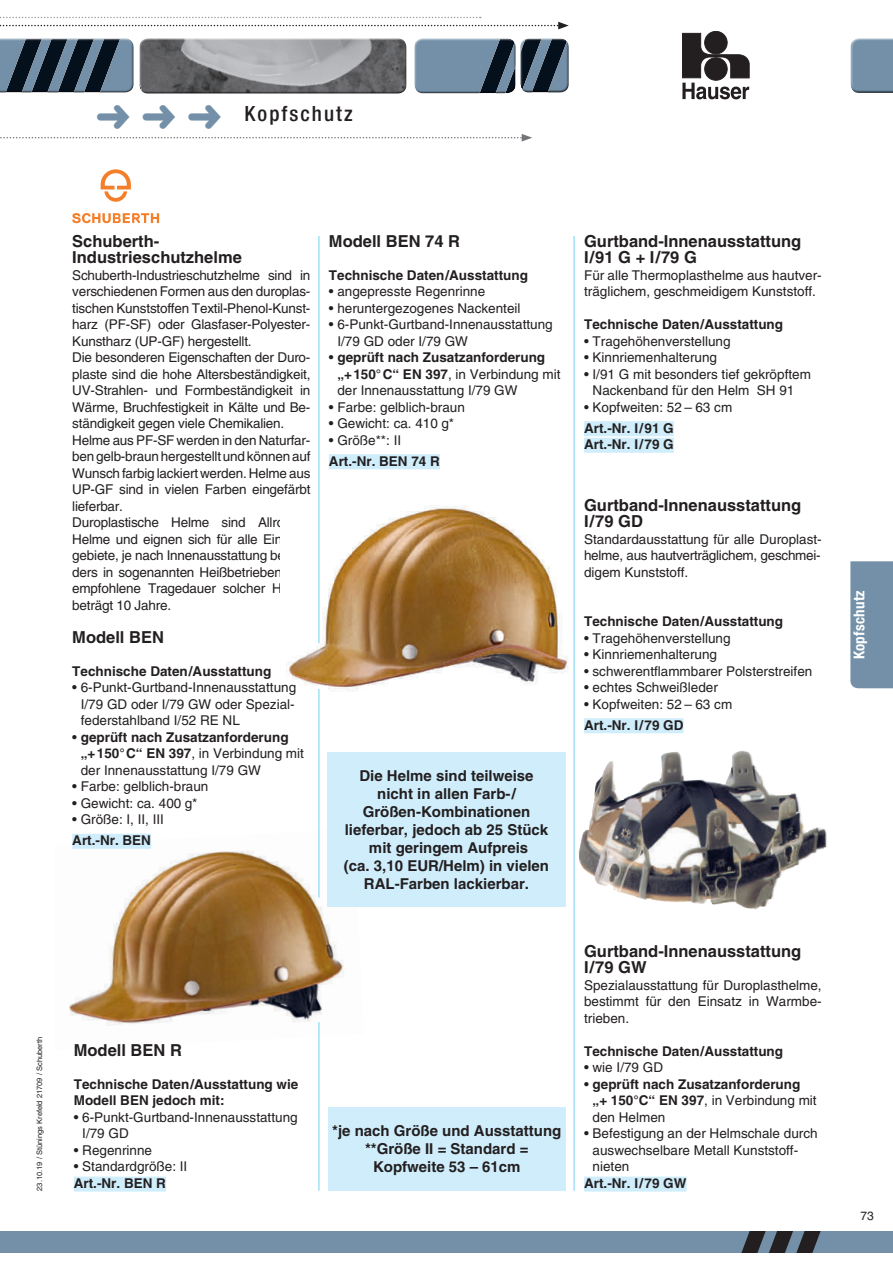
<style>
.page{position:relative;width:893px;height:1263px;background:#fff}
.page>*{position:absolute;margin:0;border:0;box-sizing:border-box;transform-origin:0 0}
.t1{font:37.95px "Zapf Dingbats ITC";color:#7390a8}
.t2{font:21px "Helvetica Neue Cnd AFF 67 Med Cond";letter-spacing:.1em;color:#231f20}
.t3{font:700 16.5px/16.5px "Helvetica AFF";color:#231f20}
.t4{font:700 15px/18px "Helvetica AFF";color:#231f20;text-align:center}
.t5{font:15px "Helvetica Neue Cnd AFF 77 Bd Cn";letter-spacing:.02em;color:#fff}
.t6{font:13.5px/16.5px "Helvetica AFF";color:#231f20}
.t7{font:700 13.5px/16.5px "Helvetica AFF";color:#231f20}
.t8{font:12px "Helvetica AFF";color:#231f20}
.t9{font:7.5px "Helvetica AFF";color:#231f20}
.s1{font-weight:700}
.s2{font-weight:400}
</style>
<div class="page">
<div style="left:0;top:1231px;width:893px;height:21px;background:#7390a8"></div>
<div style="left:850px;top:38px;width:43px;height:52px;background:#fff;opacity:.75"></div>
<div style="left:850px;top:40px;width:43px;height:55px;background:#231f20;opacity:.75"></div>
<div style="left:0;top:40px;width:137px;height:54px;background:#231f20;opacity:.75"></div>
<div style="left:414px;top:40px;width:103px;height:55px;background:#231f20;opacity:.75"></div>
<svg style="left:414px;top:38px;width:103px;height:55px"></svg>
<div style="left:520px;top:38px;width:50px;height:52px;background:#fff;opacity:.75"></div>
<div style="left:520px;top:40px;width:51px;height:55px;background:#231f20;opacity:.75"></div>
<svg style="left:742px;top:1231px;width:79px;height:21px"></svg>
<svg style="left:0;top:17px;width:569px;height:12px"></svg>
<svg style="left:0;top:134px;width:532px;height:8px"></svg>
<svg style="left:72px;top:213px;width:87px;height:10px"></svg>
<svg style="left:101px;top:169px;width:30px;height:33px"></svg>
<div style="left:584px;top:421px;width:90px;height:15px;background:#cfedfb"></div>
<div style="left:584px;top:438px;width:90px;height:15px;background:#cfedfb"></div>
<div style="left:584px;top:718px;width:99px;height:15px;background:#cfedfb"></div>
<div style="left:584px;top:1176px;width:102px;height:15px;background:#cfedfb"></div>
<div style="left:329px;top:454px;width:111px;height:15px;background:#cfedfb"></div>
<img style="left:69px;top:829px;width:275px;height:221px">
<img style="left:286px;top:499px;width:288px;height:196px">
<div style="left:328px;top:1107px;width:238px;height:84px;background:#cfedfb"></div>
<img style="left:579px;top:750px;width:248px;height:159px">
<div style="left:72px;top:834px;width:79px;height:15px;background:#cfedfb"></div>
<div style="left:327px;top:752px;width:239px;height:155px;background:#cfedfb"></div>
<div style="left:74px;top:1176px;width:92px;height:15px;background:#cfedfb"></div>
<hr style="left:319px;top:236px;width:1px;height:407px;background:#72d1f6">
<hr style="left:319px;top:689px;width:1px;height:208px;background:#72d1f6">
<hr style="left:319px;top:1022px;width:1px;height:169px;background:#72d1f6">
<hr style="left:574px;top:236px;width:1px;height:955px;background:#72d1f6">
<div style="left:704px;top:31px;width:23px;height:23px;border:1px solid #231f20;border-radius:50%"></div>
<svg style="left:682px;top:33px;width:67px;height:66px"></svg>
<div style="left:850px;top:561px;width:43px;height:127px;background:#7390a8"></div>
<svg style="left:0;top:38px;width:137px;height:54px"></svg>
<div style="left:139px;top:37px;width:269px;height:54px;background:#fff;opacity:.75"></div>
<div style="left:139px;top:40px;width:269px;height:55px;background:#231f20;opacity:.75"></div>
<h1 class="t1" style="left:96px;top:99px;width:128px">➜ ➜ ➜</h1>
<h2 class="t2" style="left:245px;top:101px;width:110px">Kopfschutz</h2>
<p class="t9" style="left:35px;top:1191px;width:155px;rotate:-90deg">23.10.19 / Stünings Krefeld 21709 / Schuberth</p>
<p class="t3" style="left:72px;top:233px;width:171px">Schuberth-<br>Industrie schutzhelme</p>
<p class="t6" style="left:72px;top:267px;width:240px">Schuberth-Industrieschutzhelme sind in verschiedenen Formen aus den duroplas&shy;tischen Kunststoffen Textil-Phenol-Kunst&shy;harz (PF-SF) oder Glasfaser-Polyester-Kunstharz (UP-GF) hergestellt.<br>Die besonderen Eigenschaften der Duro&shy;plaste sind die hohe Altersbeständigkeit, UV-Strahlen- und Formbeständigkeit in Wärme, Bruchfestigkeit in Kälte und Be&shy;ständigkeit gegen viele Chemikalien.<br>Helme aus PF-SF werden in den Naturfar&shy;ben gelb-braun hergestellt und können auf Wunsch farbig lackiert werden. Helme aus UP-GF sind in vielen Farben eingefärbt lieferbar.<br>Duroplastische Helme sind Allround-Helme und eignen sich für alle Einsatz&shy;gebiete, je nach Innenausstattung beson&shy;ders in sogenannten Heißbetrieben. empfohlene Tragedauer solcher Helme beträgt 10 Jahre.</p>
<p class="t3" style="left:72px;top:629px;width:93px">Modell BEN</p>
<p class="t7" style="left:72px;top:663px;width:201px">Technische Daten/Ausstattung</p>
<p class="t6" style="left:81px;top:679px;width:217px;text-align:justify;text-indent:-9px">• 6-Punkt-Gurtband-Innenausstattung I/79 GD oder I/79 GW oder Spezial&shy;federstahlband I/52 RE NL</p>
<p class="t6" style="left:81px;top:729px;width:225px;text-indent:-9px">• <span class="s1">geprüft nach Zusatzanforderung „+ 150°C“ EN 397</span>, in Verbindung mit der Innenausstattung I/79 GW</p>
<p class="t6" style="left:72px;top:778px;width:138px">• Farbe: gelblich-braun</p>
<p class="t6" style="left:72px;top:795px;width:127px">• Gewicht: ca. 400 g*</p>
<p class="t6" style="left:72px;top:811px;width:93px">• Größe: I, II, III</p>
<p class="t7" style="left:72px;top:832px;width:80px">Art.-Nr. BEN</p>
<p class="t3" style="left:329px;top:233px;width:133px">Modell BEN 74 R</p>
<p class="t7" style="left:329px;top:267px;width:201px">Technische Daten/Ausstattung</p>
<p class="t6" style="left:329px;top:283px;width:158px">• angepresste Regenrinne</p>
<p class="t6" style="left:329px;top:300px;width:193px">• heruntergezogenes Nackenteil</p>
<p class="t6" style="left:337px;top:316px;width:217px;text-indent:-9px">• 6-Punkt-Gurtband-Innenausstattung<br>I/79 GD oder I/79 GW</p>
<p class="t6" style="left:337px;top:349px;width:225px;text-indent:-9px">• <span class="s1">geprüft nach Zusatzanforderung „+ 150°C“ EN 397</span>, in Verbindung mit der Innenausstattung I/79 GW</p>
<p class="t6" style="left:329px;top:399px;width:138px">• Farbe: gelblich-braun</p>
<p class="t6" style="left:329px;top:415px;width:127px">• Gewicht: ca. 410 g*</p>
<p class="t6" style="left:329px;top:432px;width:74px">• Größe**: II</p>
<p class="t7" style="left:329px;top:453px;width:113px">Art.-Nr. BEN 74 R</p>
<p class="t4" style="left:344px;top:766px;width:207px">Die Helme sind teilweise nicht in allen Farb-/<br>Größen-Kombinationen lieferbar, jedoch ab 25 Stück mit geringem Aufpreis<br>(ca. 3,10 EUR/Helm) in vielen<br>RAL-Farben lackierbar.</p>
<p class="t3" style="left:74px;top:1041px;width:110px">Modell BEN R</p>
<p class="t7" style="left:74px;top:1075px;width:226px">Technische Daten/Ausstattung wie<br>Modell BEN jedoch mit:</p>
<p class="t6" style="left:82px;top:1108px;width:217px;text-indent:-9px">• 6-Punkt-Gurtband-Innenausstattung<br>I/79 GD</p>
<p class="t6" style="left:74px;top:1141px;width:80px">• Regenrinne</p>
<p class="t6" style="left:74px;top:1158px;width:115px">• Standardgröße: II</p>
<p class="t7" style="left:74px;top:1175px;width:94px">Art.-Nr. BEN R</p>
<p class="t4" style="left:332px;top:1121px;width:231px">*je nach Größe und Ausstattung **Größe II = Standard =<br>Kopfweite 53 – 61cm</p>
<p class="t3" style="left:584px;top:233px;width:219px">Gurtband-Innenausstattung<br>I/91 G + I/79 G</p>
<p class="t6" style="left:584px;top:267px;width:239px">Für alle Thermoplasthelme aus hautver&shy;träglichem, geschmeidigem Kunststoff.</p>
<p class="t7" style="left:584px;top:316px;width:201px">Technische Daten/Ausstattung</p>
<p class="t6" style="left:584px;top:333px;width:148px">• Tragehöhenverstellung</p>
<p class="t6" style="left:584px;top:349px;width:135px">• Kinnriemenhalterung</p>
<p class="t6" style="left:584px;top:366px;width:228px;text-align:center">• I/91 G mit besonders tief gekröpftem<br>Nackenband für den Helm SH 91</p>
<p class="t6" style="left:584px;top:399px;width:150px">• Kopfweiten: 52 – 63 cm</p>
<p class="t7" style="left:584px;top:420px;width:91px">Art.-Nr. I/91 G<br>Art.-Nr. I/79 G</p>
<p class="t3" style="left:584px;top:497px;width:219px">Gurtband-Innenausstattung<br>I/79 GD</p>
<p class="t6" style="left:584px;top:531px;width:239px;text-align:justify">Standardausstattung für alle Duroplast&shy;helme, aus hautverträglichem, geschmei - di gem Kunststoff.</p>
<p class="t7" style="left:584px;top:613px;width:201px">Technische Daten/Ausstattung</p>
<p class="t6" style="left:584px;top:630px;width:148px">• Tragehöhenverstellung</p>
<p class="t6" style="left:584px;top:646px;width:135px">• Kinnriemenhalterung</p>
<p class="t6" style="left:584px;top:663px;width:230px">• schwerentflammbarer Polsterstreifen</p>
<p class="t6" style="left:584px;top:679px;width:135px">• echtes Schweißleder</p>
<p class="t6" style="left:584px;top:696px;width:150px">• Kopfweiten: 52 – 63 cm</p>
<p class="t7" style="left:584px;top:717px;width:101px">Art.-Nr. I/79 GD</p>
<p class="t3" style="left:584px;top:942px;width:219px">Gurtband-Innenausstattung<br>I/79 GW</p>
<p class="t6" style="left:584px;top:976px;width:239px;text-align:justify">Spezialausstattung für Duroplasthelme, bestimmt für den Einsatz in Warmbe&shy;trieben.</p>
<p class="t7" style="left:584px;top:1042px;width:201px">Technische Daten/Ausstattung</p>
<p class="t6" style="left:584px;top:1059px;width:81px">• wie I/79 GD</p>
<p class="t7" style="left:593px;top:1075px;width:226px;text-indent:-9px"><span class="s2">•</span> geprüft nach Zusatzanforderung „+ 150°C“ EN 397<span class="s2">, in Verbindung mit den Helmen</span></p>
<p class="t6" style="left:593px;top:1125px;width:227px;text-indent:-9px">• Befestigung an der Helmschale durch auswechselbare Metall Kunststoff&shy;nieten</p>
<p class="t7" style="left:584px;top:1175px;width:104px">Art.-Nr. I/79 GW</p>
<p class="t5" style="left:850px;top:659px;width:71px;rotate:-90deg">Kopfschutz</p>
<p class="t8" style="left:861px;top:1209px;width:15px">73</p>
</div>
